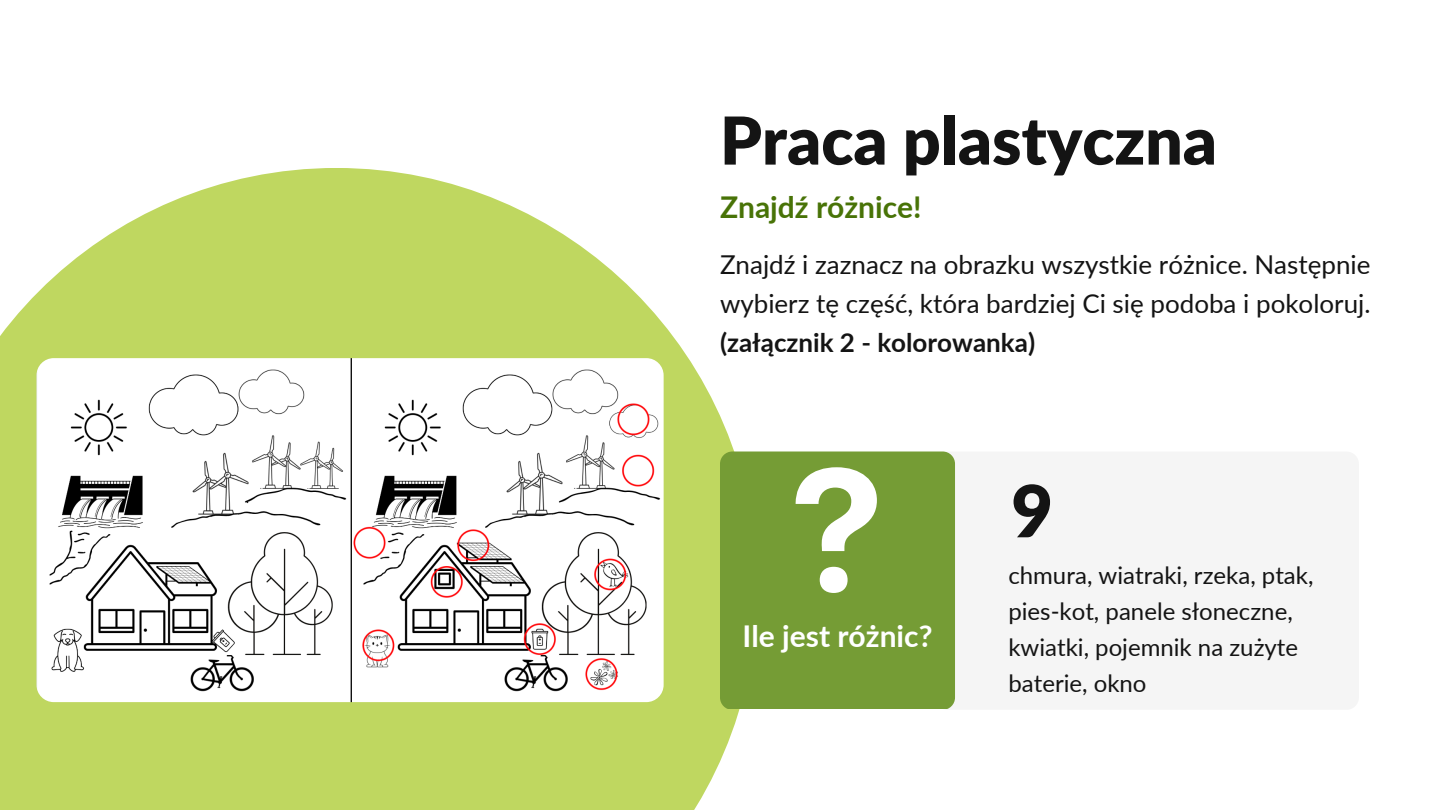
<style>
.page{position:relative;width:1440px;height:810px;background:#fff}
.page>*{position:absolute;margin:0;border:0;box-sizing:border-box;transform-origin:0 0}
.t1{font:900 72px "Lato";color:#141414}
.t2{font:900 66px "Lato";color:#141414}
.t3{font:700 30px "Lato";color:#487307}
.t4{font:700 30px "Lato";color:#fff}
.t5{font:26px/39px "Lato";color:#141414;text-align:justify}
.t6{font:24px/36px "Lato";color:#141414}
.s1{font-weight:700}
</style>
<div class="page">
<svg style="left:0;top:168px;width:740px;height:642px;fill:#bfd760"></svg>
<div style="left:935px;top:451px;width:424px;height:259px;background:#f5f5f5;border-radius:12px"></div>
<div style="left:720px;top:451px;width:235px;height:258px;background:#759c35;border-radius:12px"></div>
<img style="left:36px;top:358px;width:628px;height:344px;border-radius:17px">
<svg style="left:796px;top:467px;width:81px;height:126px"></svg>
<p class="t2" style="left:720px;top:99px;width:498px">Praca plastyczna</p>
<h2 class="t3" style="left:720px;top:188px;width:203px">Znajdź różnice!</h2>
<p class="t5" style="left:720px;top:244px;width:652px">Znajdź i zaznacz na obrazku wszystkie różnice. Następnie wybierz tę część, która bardziej Ci się podoba i pokoloruj. <span class="s1">(załącznik 2 - kolorowanka)</span></p>
<p class="t4" style="left:743px;top:617px;width:191px">Ile jest różnic?</p>
<p class="t1" style="left:1011px;top:466px;width:43px">9</p>
<p class="t6" style="left:1008px;top:557px;width:307px">chmura, wiatraki, rzeka, ptak, pies-kot, panele słoneczne, kwiatki, pojemnik na zużyte baterie, okno</p>
</div>
